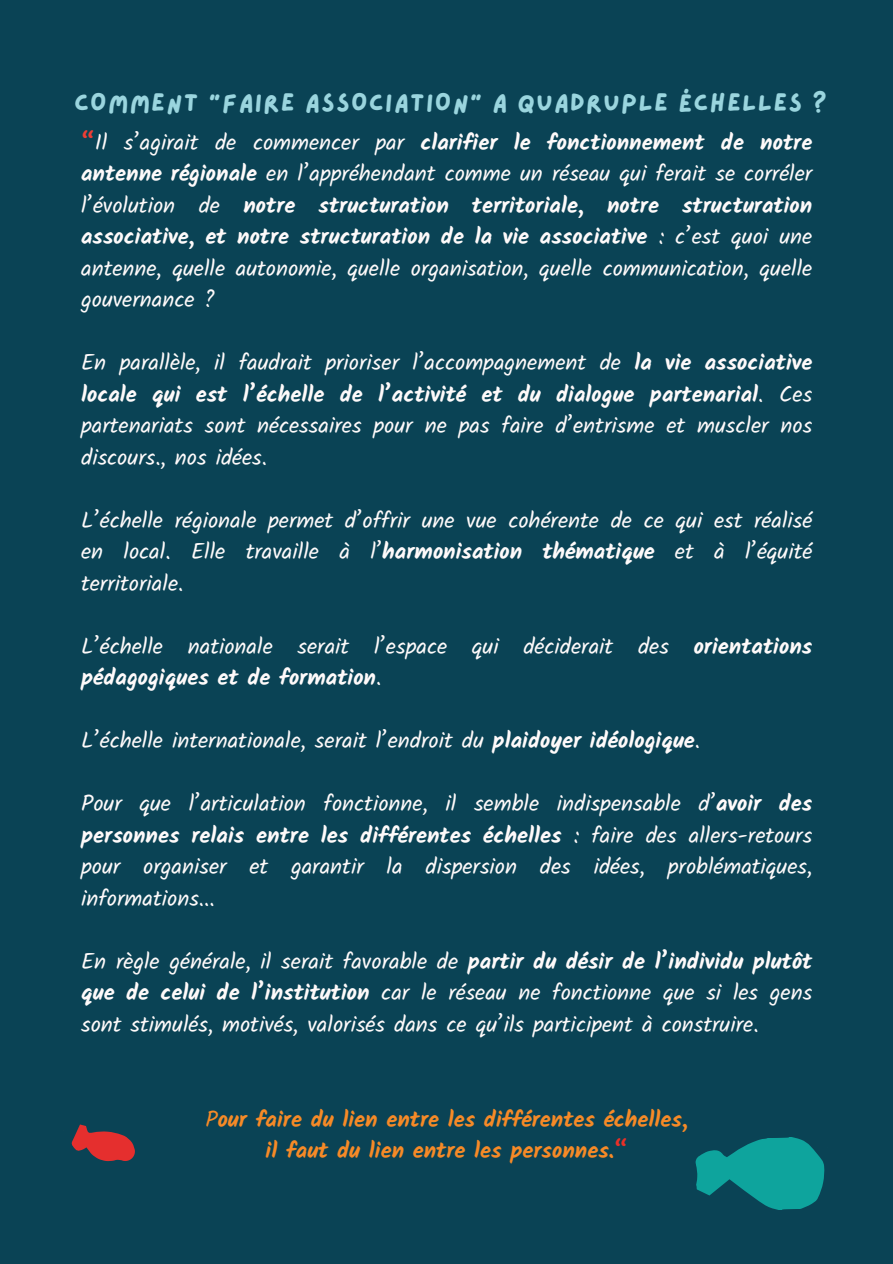
<style>
.page{position:relative;width:893px;height:1264px;background:#fff}
.page>*{position:absolute;margin:0;border:0;box-sizing:border-box;transform-origin:0 0}
.t1{font:25.5px "Lazydog";letter-spacing:.05em;color:#9ad5de}
.t2{font:22.5px/31.5px "Kalam";color:#fefafa;text-align:justify}
.t3{font:700 22.5px/31.5px "Kalam";color:#f68a27;text-align:center}
.s1{font-weight:700;color:#ee3e35}
.s2{font-weight:700}
.s3{font-weight:400}
.s4{color:#e93028}
</style>
<div class="page">
<div style="left:0;top:0;width:892px;height:1263px;background:#0a4355"></div>
<svg style="left:695px;top:1137px;width:130px;height:73px"></svg>
<svg style="left:72px;top:1124px;width:63px;height:37px"></svg>
<p class="t1" style="left:74px;top:86px;width:754px">COMMENT "FAIRE ASSOCIATION" A QUADRUPLE ÉCHELLES ?</p>
<p class="t2" style="left:81px;top:127px;width:732px"><span class="s1">“</span>Il s’agirait de commencer par <span class="s2">clarifier le fonctionnement de notre antenne régionale</span> en l’appréhendant comme un réseau qui ferait se corréler l’évolution de <span class="s2">notre structuration territoriale, notre structuration associative, et notre structuration de la vie associative</span> : c’est quoi une antenne, quelle autonomie, quelle organisation, quelle communication, quelle gouvernance ?</p>
<p class="t2" style="left:81px;top:348px;width:732px">En parallèle, il faudrait prioriser l’accompagnement de <span class="s2">la vie associative locale qui est l’échelle de l’activité et du dialogue partenarial</span>. Ces partenariats sont nécessaires pour ne pas faire d’entrisme et muscler nos discours., nos idées.</p>
<p class="t2" style="left:81px;top:505px;width:732px">L’échelle régionale permet d’offrir une vue cohérente de ce qui est réalisé en local. Elle travaille à l’<span class="s2">harmonisation thématique</span> et à l’équité territoriale.</p>
<p class="t2" style="left:81px;top:631px;width:732px">L’échelle nationale serait l’espace qui déciderait des <span class="s2">orientations pédagogiques et de formation</span>.</p>
<p class="t2" style="left:81px;top:726px;width:620px">L’échelle internationale, serait l’endroit du <span class="s2">plaidoyer idéologique</span>.</p>
<p class="t2" style="left:81px;top:789px;width:732px">Pour que l’articulation fonctionne, il semble indispensable d’<span class="s2">avoir des personnes relais entre les différentes échelles</span> : faire des allers-retours pour organiser et garantir la dispersion des idées, problématiques, informations...</p>
<p class="t2" style="left:81px;top:946px;width:732px">En règle générale, il serait favorable de <span class="s2">partir du désir de l’individu plutôt que de celui de l’institution</span> car le réseau ne fonctionne que si les gens sont stimulés, motivés, valorisés dans ce qu’ils participent à construire.</p>
<p class="t3" style="left:205px;top:1102px;width:484px"><span class="s3">P</span>our faire du lien entre les différentes échelles, il faut du lien entre les personnes.<span class="s4">“</span></p>
</div>
